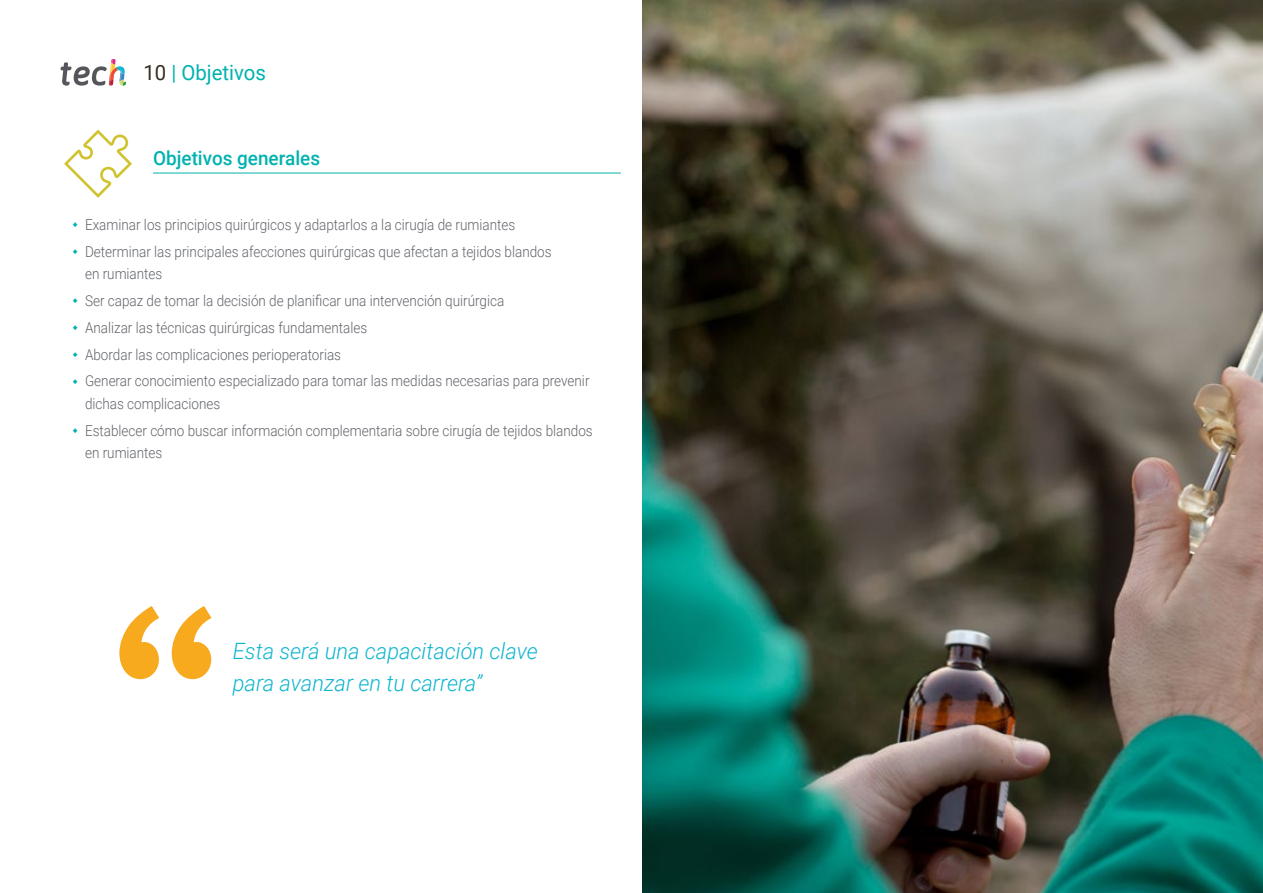
<style>
.page{position:relative;width:1263px;height:893px;background:#fff}
.page>*{position:absolute;margin:0;border:0;box-sizing:border-box;transform-origin:0 0}
.t1{font:italic 300 22.5px/31.5px "Roboto";color:#0fb6cf}
.t2{font:21px "Roboto";color:#00b2af}
.t3{font:500 19.5px "Roboto";color:#00b2af}
.t4{font:300 15px/26.7px "Roboto";color:#61646a;scale:.9 1}
.s1{color:#312e20}
</style>
<div class="page">
<hr style="left:153px;top:173px;width:468px;height:1px;background:#00b2af">
<svg style="left:64px;top:130px;width:68px;height:68px"></svg>
<img style="left:642px;top:0;width:621px;height:893px">
<svg style="left:61px;top:59px;width:65px;height:27px"></svg>
<svg style="left:119px;top:606px;width:93px;height:73px"></svg>
<h2 class="t2" style="left:144px;top:57px;width:124px"><span class="s1">10</span> | Objetivos</h2>
<h3 class="t3" style="left:153px;top:144px;width:169px">Objetivos generales</h3>
<p class="t4" style="left:85px;top:211px;width:520px">Examinar los principios quirúrgicos y adaptarlos a la cirugía de rumiantes<br>Determinar las principales afecciones quirúrgicas que afectan a tejidos blandos</p>
<p class="t4" style="left:85px;top:260px;width:562px">en rumiantes<br>Ser capaz de tomar la decisión de planificar una intervención quirúrgica<br>Analizar las técnicas quirúrgicas fundamentales<br>Abordar las complicaciones perioperatorias<br>Generar conocimiento especializado para tomar las medidas necesarias para prevenir</p>
<p class="t4" style="left:85px;top:390px;width:566px">dichas complicaciones<br>Establecer cómo buscar información complementaria sobre cirugía de tejidos blandos</p>
<p class="t4" style="left:85px;top:439px;width:87px">en rumiantes</p>
<h1 class="t1" style="left:233px;top:635px;width:307px">Esta será una capacitación clave para avanzar en tu carrera”</h1>
</div>
